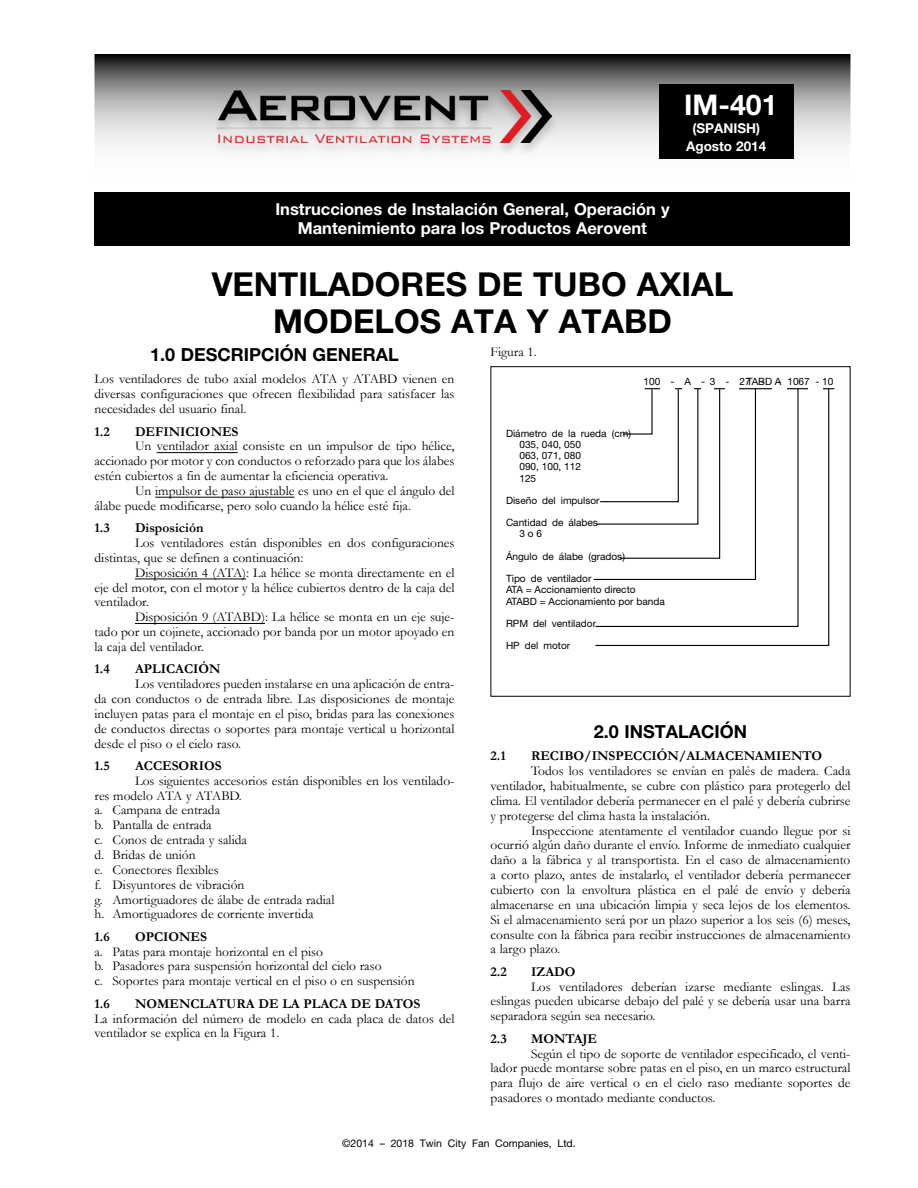
<style>
.page{position:relative;width:918px;height:1188px;background:#fff}
.page>*{position:absolute;margin:0;border:0;box-sizing:border-box;transform-origin:0 0}
.t1{font:700 33px/36.3px "Helvetica Neue";color:#000;text-align:center}
.t2{font:700 28.5px "Helvetica Neue";color:#fff}
.t3{font:700 18px "Helvetica Neue";color:#000}
.t4{font:700 16.5px/18.1px "Helvetica Neue";color:#fff;text-align:center}
.t5{font:13.5px/14.9px "Garamond";color:#000;text-align:justify}
.t6{font:700 13.5px "Garamond";color:#000}
.t7{font:700 13.5px/18px "Helvetica Neue";color:#fff;text-align:center}
.t8{font:10.5px "Helvetica Neue";color:#000}
.t9{font:10.05px/11.2px "Helvetica Neue";color:#000}
</style>
<div class="page">
<hr style="left:157px;top:452px;width:81px;height:1px;background:#000">
<hr style="left:155px;top:497px;width:139px;height:1px;background:#000">
<hr style="left:135px;top:579px;width:111px;height:1px;background:#000">
<hr style="left:135px;top:623px;width:130px;height:1px;background:#000">
<hr style="left:645px;top:388px;width:189px;height:1px;background:#000">
<svg style="left:594px;top:388px;width:236px;height:258px"></svg>
<div style="left:660px;top:386px;width:14px;height:6px;background:#fff"></div>
<div style="left:682px;top:386px;width:12px;height:6px;background:#fff"></div>
<div style="left:702px;top:385px;width:12px;height:5px;background:#fff"></div>
<div style="left:725px;top:386px;width:14px;height:5px;background:#fff"></div>
<div style="left:772px;top:386px;width:15px;height:5px;background:#fff"></div>
<div style="left:808px;top:385px;width:15px;height:5px;background:#fff"></div>
<svg style="left:97px;top:57px;width:751px;height:89px;background:#878787"></svg>
<div style="left:94px;top:54px;width:757px;height:154px;border:2px solid #000"></div>
<div style="left:94px;top:192px;width:756px;height:54px;background:#000"></div>
<div style="left:659px;top:84px;width:135px;height:75px;background:#000"></div>
<div style="left:209px;top:89px;width:350px;height:68px;background:#000;opacity:.2"></div>
<img style="left:216px;top:90px;width:336px;height:52px">
<h2 class="t2" style="left:684px;top:87px;width:95px">IM-401</h2>
<p class="t7" style="left:686px;top:119px;width:82px">(SPANISH)<br>Agosto 2014</p>
<p class="t4" style="left:275px;top:200px;width:396px">Instrucciones de Instalación General, Operación y<br>Mantenimiento para los Productos Aerovent</p>
<h1 class="t1" style="left:212px;top:266px;width:523px">VENTILADORES DE TUBO AXIAL<br>MODELOS ATA Y ATABD</h1>
<h3 class="t3" style="left:150px;top:344px;width:250px">1.0 DESCRIPCIÓN GENERAL</h3>
<p class="t5" style="left:94px;top:371px;width:362px">Los ventiladores de tubo axial modelos ATA y ATABD vienen en diversas configuraciones que ofrecen flexibilidad para satisfacer las necesidades del usuario final.</p>
<p class="t6" style="left:94px;top:422px;width:17px">1.2</p>
<p class="t6" style="left:135px;top:422px;width:105px">DEFINICIONES</p>
<p class="t5" style="left:94px;top:438px;width:361px;text-indent:40px">Un ventilador axial consiste en un impulsor de tipo hélice, accionado por motor y con conductos o reforzado para que los álabes estén cubiertos a fin de aumentar la eficiencia operativa.</p>
<p class="t5" style="left:94px;top:483px;width:362px;text-indent:40px">Un impulsor de paso ajustable es uno en el que el ángulo del álabe puede modificarse, pero solo cuando la hélice esté fija.</p>
<p class="t6" style="left:94px;top:519px;width:17px">1.3</p>
<p class="t6" style="left:135px;top:519px;width:70px">Disposición</p>
<p class="t5" style="left:94px;top:535px;width:362px;text-indent:40px">Los ventiladores están disponibles en dos configuraciones distintas, que se definen a continuación:</p>
<p class="t5" style="left:94px;top:565px;width:362px;text-indent:40px">Disposición 4 (ATA): La hélice se monta directamente en el eje del motor, con el motor y la hélice cubiertos dentro de la caja del ventilador.</p>
<p class="t5" style="left:95px;top:609px;width:362px;text-indent:40px">Disposición 9 (ATABD): La hélice se monta en un eje suje&shy;tado por un cojinete, accionado por banda por un motor apoyado en la caja del ventilador.</p>
<p class="t6" style="left:95px;top:660px;width:17px">1.4</p>
<p class="t6" style="left:135px;top:660px;width:87px">APLICACIÓN</p>
<p class="t5" style="left:95px;top:676px;width:362px;text-indent:40px">Los ventiladores pueden instalarse en una aplicación de entra&shy;da con conductos o de entrada libre. Las disposiciones de montaje incluyen patas para el montaje en el piso, bridas para las conexiones de conductos directas o soportes para montaje vertical u horizontal desde el piso o el cielo raso.</p>
<p class="t6" style="left:95px;top:756px;width:17px">1.5</p>
<p class="t6" style="left:135px;top:756px;width:88px">ACCESORIOS</p>
<p class="t5" style="left:95px;top:773px;width:361px;text-align:left;text-indent:40px">Los siguientes accesorios están disponibles en los ventilado&shy;res modelo ATA y ATABD.<br>a. Campana de entrada<br>b. Pantalla de entrada<br>c. Conos de entrada y salida<br>d. Bridas de unión<br>e. Conectores flexibles<br>f. Disyuntores de vibración<br>g. Amortiguadores de álabe de entrada radial<br>h. Amortiguadores de corriente invertida</p>
<p class="t6" style="left:95px;top:927px;width:17px">1.6</p>
<p class="t6" style="left:135px;top:927px;width:74px">OPCIONES</p>
<p class="t5" style="left:95px;top:944px;width:322px;text-align:left">a. Patas para montaje horizontal en el piso<br>b. Pasadores para suspensión horizontal del cielo raso<br>c. Soportes para montaje vertical en el piso o en suspensión</p>
<p class="t6" style="left:95px;top:994px;width:17px">1.6</p>
<p class="t6" style="left:135px;top:994px;width:287px">NOMENCLATURA DE LA PLACA DE DATOS</p>
<p class="t5" style="left:95px;top:1011px;width:362px">La información del número de modelo en cada placa de datos del ventilador se explica en la Figura 1.</p>
<p class="t5" style="left:491px;top:344px;width:48px">Figura 1.</p>
<p class="t9" style="left:644px;top:375px;width:123px">100 - A - 3 - 27 -</p>
<p class="t9" style="left:747px;top:375px;width:88px">TABD A- 1067 - 10</p>
<p class="t9" style="left:519px;top:427px;width:113px;text-indent:-13px">Diámetro de la rueda (cm)<br>035, 040, 050<br>063, 071, 080<br>090, 100, 112<br>125</p>
<p class="t9" style="left:506px;top:495px;width:95px">Diseño del impulsor</p>
<p class="t9" style="left:519px;top:517px;width:80px;text-indent:-13px">Cantidad de álabes<br>3 o 6</p>
<p class="t9" style="left:506px;top:551px;width:120px">Ángulo de álabe (grados)</p>
<p class="t9" style="left:506px;top:573px;width:160px">Tipo de ventilador<br>ATA = Accionamiento directo<br>ATABD = Accionamiento por banda</p>
<p class="t9" style="left:506px;top:618px;width:92px">RPM del ventilador</p>
<p class="t9" style="left:506px;top:640px;width:66px">HP del motor</p>
<h3 class="t3" style="left:594px;top:720px;width:155px">2.0 INSTALACIÓN</h3>
<p class="t6" style="left:491px;top:747px;width:17px">2.1</p>
<p class="t6" style="left:531px;top:747px;width:293px">RECIBO/INSPECCIÓN/ALMACENAMIENTO</p>
<p class="t5" style="left:491px;top:763px;width:362px;text-indent:40px">Todos los ventiladores se envían en palés de madera. Cada ventilador, habitualmente, se cubre con plástico para protegerlo del clima. El ventilador debería permanecer en el palé y debería cubrirse y protegerse del clima hasta la instalación.</p>
<p class="t5" style="left:491px;top:823px;width:362px;text-indent:40px">Inspeccione atentamente el ventilador cuando llegue por si ocurrió algún daño durante el envío. Informe de inmediato cualquier daño a la fábrica y al transportista. En el caso de almacenamiento a corto plazo, antes de instalarlo, el ventilador debería permanecer cubierto con la envoltura plástica en el palé de envío y debería almacenarse en una ubicación limpia y seca lejos de los elementos.<br>Si el almacenamiento será por un plazo superior a los seis (6) meses, consulte con la fábrica para recibir instrucciones de almacenamiento a largo plazo.</p>
<p class="t6" style="left:491px;top:962px;width:18px">2.2</p>
<p class="t6" style="left:531px;top:962px;width:46px">IZADO</p>
<p class="t5" style="left:491px;top:979px;width:362px;text-indent:40px">Los ventiladores deberían izarse mediante eslingas. Las eslingas pueden ubicarse debajo del palé y se debería usar una barra separadora según sea necesario.</p>
<p class="t6" style="left:491px;top:1029px;width:18px">2.3</p>
<p class="t6" style="left:531px;top:1029px;width:68px">MONTAJE</p>
<p class="t5" style="left:491px;top:1046px;width:362px;text-indent:40px">Según el tipo de soporte de ventilador especificado, el venti&shy;lador puede montarse sobre patas en el piso, en un marco estructural para flujo de aire vertical o en el cielo raso mediante soportes de pasadores o montado mediante conductos.</p>
<p class="t8" style="left:342px;top:1137px;width:235px">©2014 – 2018 Twin City Fan Companies, Ltd.</p>
</div>
